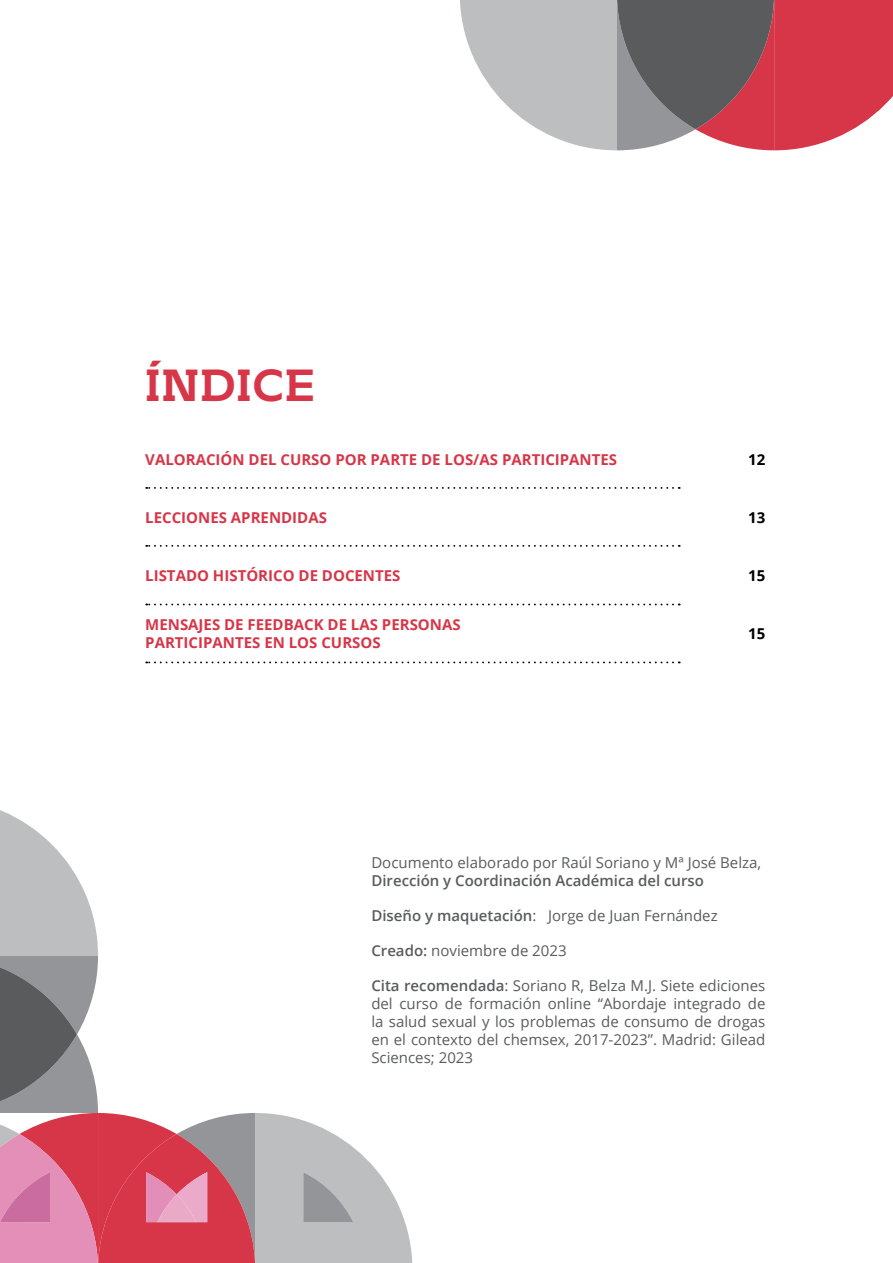
<style>
.page{position:relative;width:893px;height:1263px;background:#fff}
.page>*{position:absolute;margin:0;border:0;box-sizing:border-box;transform-origin:0 0}
.t1{font:700 45px "Kontrapunkt Bob";color:#d73648}
.t2{font:15px/18px "Open Sans";color:#5a5b5d;text-align:justify}
.t3{font:700 15px/18px "Open Sans";color:#d73648}
.t4{font:600 15px "Open Sans";color:#5a5b5d}
.t5{font:700 15px "Open Sans";color:#000}
.s1{font-weight:600}
</style>
<div class="page">
<svg style="left:0;top:810px;width:412px;height:453px"></svg>
<svg style="left:460px;top:0;width:433px;height:150px;background:#b4848a"></svg>
<svg style="left:146px;top:487px;width:527px;height:2px"></svg>
<svg style="left:146px;top:545px;width:527px;height:2px"></svg>
<svg style="left:146px;top:603px;width:527px;height:2px"></svg>
<svg style="left:146px;top:661px;width:527px;height:2px"></svg>
<h1 class="t1" style="left:145px;top:359px;width:47px">ÍNDICE</h1>
<p class="t3" style="left:145px;top:450px;width:473px">VALORACIÓN DEL CURSO POR PARTE DE LOS/AS PARTICIPANTES</p>
<p class="t5" style="left:748px;top:449px;width:19px">12</p>
<p class="t3" style="left:145px;top:508px;width:183px">LECCION ES APREN DIDAS</p>
<p class="t5" style="left:748px;top:507px;width:19px">13</p>
<p class="t3" style="left:145px;top:566px;width:257px">LISTADO HISTÓ RICO DE DOCENTES</p>
<p class="t5" style="left:748px;top:565px;width:19px">15</p>
<p class="t3" style="left:145px;top:615px;width:317px">M ENSAJES DE FEEDBACK DE LAS PERSONAS<br>PARTICIPANTES EN LOS CURSOS</p>
<p class="t5" style="left:748px;top:623px;width:19px">15</p>
<p class="t2" style="left:371px;top:853px;width:391px">Documento elaborado por Raúl Soriano y Mª José Belza,</p>
<p class="t4" style="left:371px;top:870px;width:334px">Dirección y Coordinación Académica del curso</p>
<p class="t2" style="left:371px;top:906px;width:348px"><span class="s1">Diseño y maquetación</span>: Jorge de Juan Fernández</p>
<p class="t2" style="left:371px;top:941px;width:197px"><span class="s1">Creado:</span> noviembre de 2023</p>
<p class="t2" style="left:371px;top:976px;width:396px"><span class="s1">Cita recomendada</span>: Soriano R, Belza M.J. Siete ediciones del curso de formación online “Abordaje integrado de la salud sexual y los problemas de consumo de drogas en el contexto del chemsex, 2017-2023”. Madrid: Gilead Sciences; 2023</p>
</div>
